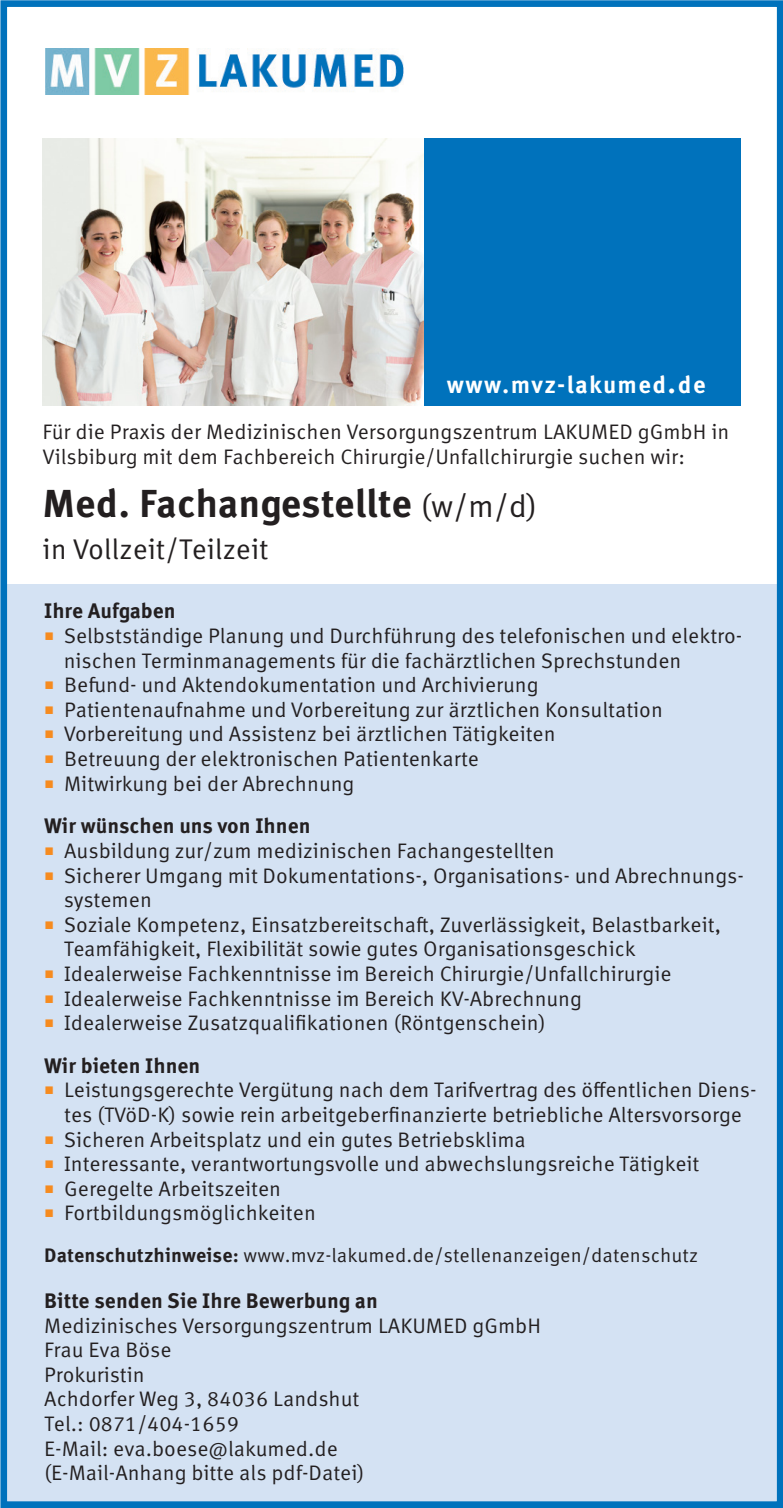
<style>
.page{position:relative;width:783px;height:1508px;background:#fff}
.page>*{position:absolute;margin:0;border:0;box-sizing:border-box;transform-origin:0 0}
.t1{font:700 39px "Meta Correspondence OT";letter-spacing:-.005em;color:#231f20}
.t2{font:28.5px "Meta Correspondence OT";color:#231f20}
.t3{font:700 24px "Meta Correspondence OT";letter-spacing:.055em;color:#fff}
.t4{font:21px/24.6px "Meta Correspondence OT";color:#231f20}
.t5{font:700 21px "Meta Correspondence OT";color:#231f20}
.t6{font:19.5px "Meta Correspondence OT";letter-spacing:.005em;color:#231f20}
.s1{font-size:28.5px}
.s2{font-weight:400;font-size:31.5px}
.s3{color:#f68b1f}
.s4{font-weight:700}
</style>
<div class="page">
<div style="left:2px;top:584px;width:779px;height:924px;background:#d4e2f3"></div>
<div style="left:0;top:0;width:782px;height:1508px;border:7px solid #0072bc"></div>
<div style="left:423px;top:138px;width:317px;height:267px;background:#0072bc"></div>
<img style="left:45px;top:49px;width:358px;height:46px">
<img style="left:43px;top:138px;width:380px;height:267px">
<p class="t3" style="left:446px;top:370px;width:260px">www.mvz-lakumed<span class="s1">.</span>de</p>
<p class="t4" style="left:43px;top:420px;width:688px">Für die Praxis der Medizinischen Versorgungszentrum LAKUMED gGmbH in<br>Vilsbiburg mit dem Fachbereich Chirurgie/Unfallchirurgie suchen wir:</p>
<p class="t1" style="left:43px;top:480px;width:496px">Med. Fachangestellte <span class="s2">(w/m/d)</span></p>
<p class="t2" style="left:43px;top:532px;width:227px">in Vollzeit/Teilzeit</p>
<p class="t5" style="left:44px;top:599px;width:133px">Ihre Aufgaben</p>
<p class="t4" style="left:64px;top:624px;width:680px;text-indent:-19px"><span class="s3">▪</span> Selbstständige Planung und Durchführung des telefonischen und elektro&shy;nischen Terminmanagements für die fachärztlichen Sprechstunden</p>
<p class="t4" style="left:44px;top:673px;width:495px"><span class="s3">▪</span> Befund- und Aktendokumentation und Archivierung</p>
<p class="t4" style="left:44px;top:698px;width:620px"><span class="s3">▪</span> Patientenaufnahme und Vorbereitung zur ärztlichen Konsultation</p>
<p class="t4" style="left:44px;top:722px;width:513px"><span class="s3">▪</span> Vorbereitung und Assistenz bei ärztlichen Tätigkeiten</p>
<p class="t4" style="left:44px;top:747px;width:436px"><span class="s3">▪</span> Betreuung der elektronischen Patientenkarte</p>
<p class="t4" style="left:44px;top:772px;width:311px"><span class="s3">▪</span> Mitwirkung bei der Abrechnung</p>
<p class="t5" style="left:44px;top:813px;width:268px">Wir wünschen uns von Ihnen</p>
<p class="t4" style="left:44px;top:839px;width:512px"><span class="s3">▪</span> Ausbildung zur/zum medizinischen Fachangestellten</p>
<p class="t4" style="left:64px;top:863px;width:681px;text-indent:-19px"><span class="s3">▪</span> Sicherer Umgang mit Dokumentations-, Organisations- und Abrechnungs&shy;systemen</p>
<p class="t4" style="left:64px;top:913px;width:658px;text-indent:-19px"><span class="s3">▪</span> Soziale Kompetenz, Einsatzbereitschaft, Zuverlässigkeit, Belastbarkeit,<br>Teamfähigkeit, Flexibilität sowie gutes Organisationsgeschick</p>
<p class="t4" style="left:44px;top:962px;width:628px"><span class="s3">▪</span> Idealerweise Fachkenntnisse im Bereich Chirurgie/Unfallchirurgie</p>
<p class="t4" style="left:44px;top:986px;width:539px"><span class="s3">▪</span> Idealerweise Fachkenntnisse im Bereich KV-Abrechnung</p>
<p class="t4" style="left:44px;top:1011px;width:503px"><span class="s3">▪</span> Idealerweise Zusatzqualifikationen (Röntgenschein)</p>
<p class="t5" style="left:44px;top:1053px;width:158px">Wir bieten Ihnen</p>
<p class="t4" style="left:44px;top:1078px;width:713px;text-align:center"><span class="s3">▪</span> Leistungsgerechte Vergütung nach dem Tarifvertrag des öffentlichen Diens&shy;tes (TVöD-K) sowie rein arbeitgeberfinanzierte betriebliche Altersvorsorge</p>
<p class="t4" style="left:44px;top:1127px;width:483px"><span class="s3">▪</span> Sicheren Arbeitsplatz und ein gutes Betriebsklima</p>
<p class="t4" style="left:44px;top:1152px;width:656px"><span class="s3">▪</span> Interessante, verantwortungsvolle und abwechslungsreiche Tätigkeit</p>
<p class="t4" style="left:44px;top:1177px;width:238px"><span class="s3">▪</span> Geregelte Arbeitszeiten</p>
<p class="t4" style="left:44px;top:1201px;width:273px"><span class="s3">▪</span> Fortbildungsmöglichkeiten</p>
<p class="t6" style="left:44px;top:1244px;width:655px"><span class="s4">Datenschutzhinweise:</span> www.mvz-lakumed.de/stellenanzeigen/datenschutz</p>
<p class="t5" style="left:44px;top:1288px;width:335px">Bitte senden Sie Ihre Bewerbung an</p>
<p class="t4" style="left:44px;top:1313px;width:498px">Medizinisches Versorgungszentrum LAKUMED gGmbH</p>
<p class="t4" style="left:44px;top:1338px;width:129px">Frau Eva Böse</p>
<p class="t4" style="left:44px;top:1363px;width:102px">Prokuristin</p>
<p class="t4" style="left:44px;top:1387px;width:317px">Achdorfer Weg 3, 84036 Landshut</p>
<p class="t4" style="left:44px;top:1412px;width:196px">Tel.: 0871/404-1659</p>
<p class="t4" style="left:44px;top:1436px;width:295px">E-Mail: eva.boese@lakumed.de</p>
<p class="t4" style="left:44px;top:1461px;width:321px">(E-Mail-Anhang bitte als pdf-Datei)</p>
</div>
